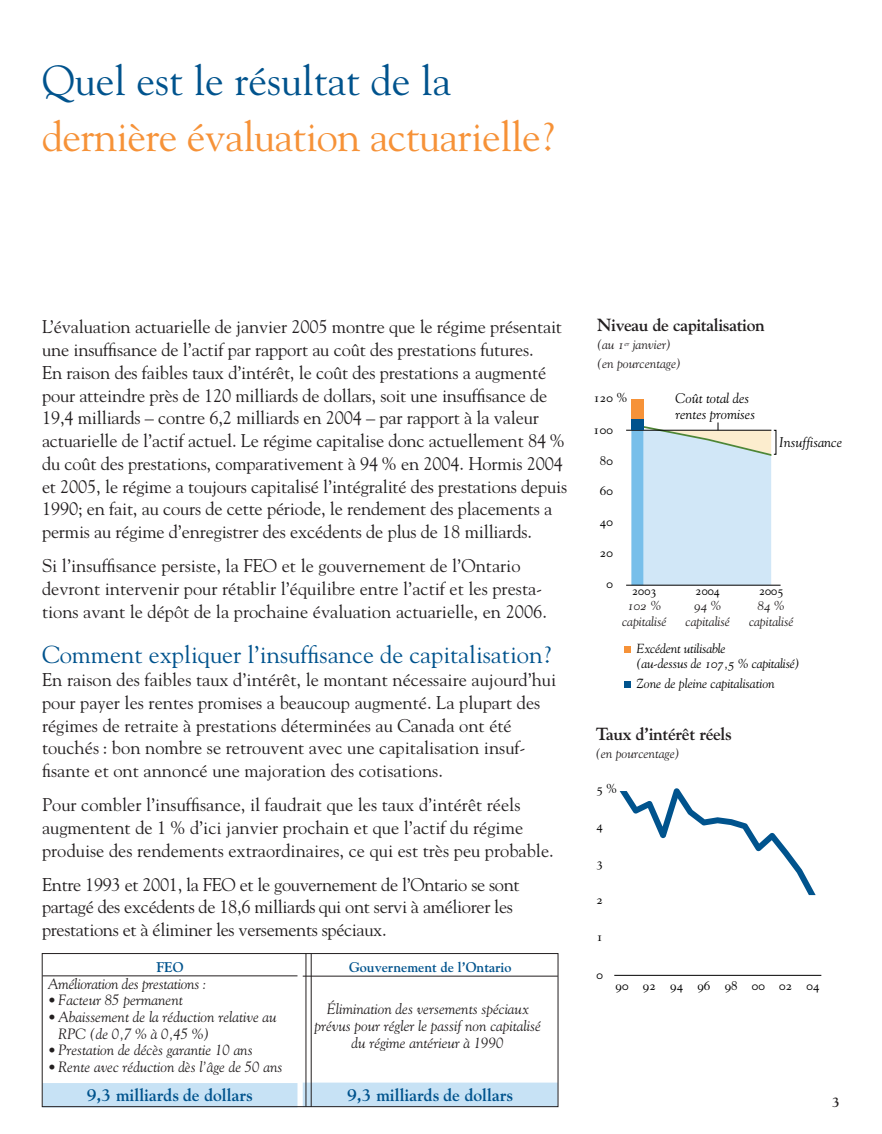
<style>
.page{position:relative;width:882px;height:1134px;background:#fff}
.page>*{position:absolute;margin:0;border:0;box-sizing:border-box;transform-origin:0 0}
.t1{font:42px "Goudy";letter-spacing:-.015em;color:#f69238}
.t2{font:42px "Goudy";color:#00538d}
.t3{font:24.5px "Goudy";color:#00538d}
.t4{font:18.38px/22.8px "Goudy";letter-spacing:-.01em;color:#231f20}
.t5{font:700 17.5px "Goudy";color:#00538d}
.t6{font:700 17.5px "Goudy";letter-spacing:-.02em;color:#231f20}
.t7{font:italic 14.88px/16.6px "Goudy";color:#231f20}
.t8{font:14px/15.8px "Goudy Italic Os F";color:#000}
.t9{font:700 14px "Goudy";color:#00538d}
.t10{font:700 14px "Goudy";color:#231f20}
.t11{font:13.12px/15.8px "Goudy Italic Os F";color:#231f20;text-align:center}
.t12{font:13.12px/15.8px "Goudy Italic Os F";letter-spacing:-.01em;color:#000}
.t13{font:13.12px "Goudy SC";color:#000}
.t14{font:13.12px "Goudy SC";color:#000;scale:.93 1}
.s1{font-size:14px}
</style>
<div class="page">
<svg style="left:631px;top:422px;width:144px;height:163px;background:#cce3f1"></svg>
<hr style="left:771px;top:430px;width:2px;height:155px;background:#fff">
<hr style="left:626px;top:585px;width:155px;height:1px;background:#000">
<hr style="left:626px;top:430px;width:145px;height:1px;background:#000">
<div style="left:631px;top:399px;width:13px;height:20px;background:#f69238"></div>
<div style="left:631px;top:419px;width:13px;height:11px;background:#00538d"></div>
<div style="left:624px;top:646px;width:7px;height:7px;background:#f69238"></div>
<div style="left:624px;top:681px;width:7px;height:7px;background:#00538d"></div>
<svg style="left:620px;top:788px;width:196px;height:107px"></svg>
<hr style="left:614px;top:975px;width:207px;height:1px;background:#000">
<hr style="left:42px;top:976px;width:255px;height:1px;background:#231f20">
<div style="left:42px;top:1083px;width:255px;height:25px;background:#c7e2f5"></div>
<hr style="left:303px;top:976px;width:255px;height:1px;background:#231f20">
<div style="left:303px;top:1083px;width:255px;height:24px;background:#c7e2f5"></div>
<div style="left:42px;top:953px;width:516px;height:154px;border:1px solid #231f20"></div>
<hr style="left:306px;top:953px;width:1px;height:154px;background:#231f20">
<hr style="left:311px;top:953px;width:1px;height:154px;background:#231f20">
<h1 class="t2" style="left:42px;top:63px;width:411px">Quel est le résultat de la</h1>
<h1 class="t1" style="left:42px;top:120px;width:514px">dernière évaluation actuarielle?</h1>
<p class="t4" style="left:42px;top:317px;width:527px">L’évaluation actuarielle de janvier 2005 montre que le régime présentait une insuffisance de l’actif par rapport au coût des prestations futures.<br>En raison des faibles taux d’intérêt, le coût des prestations a augmenté pour atteindre près de 120 milliards de dollars, soit une insuffisance de 19,4 milliards – contre 6,2 milliards en 2004 – par rapport à la valeur actuarielle de l’actif actuel. Le régime capitalise donc actuellement 84 % du coût des prestations, comparativement à 94 % en 2004. Hormis 2004 et 2005, le régime a toujours capitalisé l’intégralité des prestations depuis 1990; en fait, au cours de cette période, le rendement des placements a permis au régime d’enregistrer des excédents de plus de 18 milliards.</p>
<p class="t4" style="left:42px;top:556px;width:507px">Si l’insuffisance persiste, la FEO et le gouvernement de l’Ontario devront intervenir pour rétablir l’équilibre entre l’actif et les presta&shy;tions avant le dépôt de la prochaine évaluation actuarielle, en 2006.</p>
<h2 class="t3" style="left:42px;top:645px;width:510px">Comment expliquer l’insuffisance de capitalisation?</h2>
<p class="t4" style="left:42px;top:670px;width:516px">En raison des faibles taux d’intérêt, le montant nécessaire aujourd’hui pour payer les rentes promises a beaucoup augmenté. La plupart des régimes de retraite à prestations déterminées au Canada ont été touchés : bon nombre se retrouvent avec une capitalisation insuf&shy;fisante et ont annoncé une majoration des cotisations.</p>
<p class="t4" style="left:42px;top:795px;width:513px">Pour combler l’insuffisance, il faudrait que les taux d’intérêt réels augmentent de 1 % d’ici janvier prochain et que l’actif du régime produise des rendements extraordinaires, ce qui est très peu probable.</p>
<p class="t4" style="left:42px;top:874px;width:479px">Entre 1993 et 2001, la FEO et le gouvernement de l’Ontario se sont partagé des excédents de 18,6 milliards qui ont servi à améliorer les prestations et à éliminer les versements spéciaux.</p>
<p class="t9" style="left:156px;top:962px;width:29px">FEO</p>
<p class="t7" style="left:48px;top:976px;width:161px">Amélioration des prestations :</p>
<p class="t7" style="left:48px;top:993px;width:137px"><span class="s1">•</span>Facteur 85 permanent</p>
<p class="t7" style="left:58px;top:1010px;width:220px;text-indent:-10px"><span class="s1">•</span>Abaissement de la réduction relative au<br>RPC (de 0,7 % à 0,45 %)</p>
<p class="t7" style="left:48px;top:1043px;width:207px"><span class="s1">•</span>Prestation de décès garantie 10 ans</p>
<p class="t7" style="left:48px;top:1060px;width:236px"><span class="s1">•</span>Rente avec réduction dès l’âge de 50 ans</p>
<p class="t5" style="left:87px;top:1088px;width:168px">9,3 milliards de dollars</p>
<p class="t9" style="left:349px;top:962px;width:164px">Gouvernement de l’Ontario</p>
<p class="t7" style="left:315px;top:1002px;width:228px;text-align:center">Élimination des versements spéciaux prévus pour régler le passif non capitalisé du régime antérieur à 1990</p>
<p class="t5" style="left:347px;top:1088px;width:168px">9,3 milliards de dollars</p>
<p class="t6" style="left:597px;top:318px;width:169px">Niveau de capitalisation</p>
<p class="t11" style="left:597px;top:337px;width:86px;line-height:18.4px;text-align:left">(au 1<sup>er</sup> janvier) (en pourcentage)</p>
<p class="t13" style="left:593px;top:392px;width:35px">120 %</p>
<p class="t13" style="left:593px;top:424px;width:21px">100</p>
<p class="t13" style="left:600px;top:455px;width:15px">80</p>
<p class="t13" style="left:600px;top:486px;width:15px">60</p>
<p class="t13" style="left:600px;top:517px;width:15px">40</p>
<p class="t13" style="left:600px;top:548px;width:15px">20</p>
<p class="t8" style="left:675px;top:391px;width:81px">Coût total des rentes promises</p>
<p class="t8" style="left:779px;top:436px;width:64px">Insuffisance</p>
<p class="t13" style="left:606px;top:579px;width:8px">0</p>
<p class="t14" style="left:632px;top:585px;width:28px">2003</p>
<p class="t11" style="left:622px;top:599px;width:46px">102 % capitalisé</p>
<p class="t14" style="left:696px;top:585px;width:28px">2004</p>
<p class="t11" style="left:686px;top:599px;width:46px">94 % capitalisé</p>
<p class="t14" style="left:759px;top:585px;width:28px">2005</p>
<p class="t11" style="left:749px;top:599px;width:46px">84 % capitalisé</p>
<p class="t12" style="left:637px;top:641px;width:165px">Excédent utilisable<br>(au-dessus de 107,5 % capitalisé)</p>
<p class="t12" style="left:637px;top:676px;width:140px">Zone de pleine capitalisation</p>
<p class="t6" style="left:596px;top:727px;width:138px">Taux d’intérêt réels</p>
<p class="t11" style="left:596px;top:747px;width:86px">(en pourcentage)</p>
<p class="t13" style="left:596px;top:783px;width:22px">5 %</p>
<p class="t13" style="left:596px;top:820px;width:8px">4</p>
<p class="t13" style="left:596px;top:857px;width:8px">3</p>
<p class="t13" style="left:596px;top:894px;width:8px">2</p>
<p class="t13" style="left:596px;top:932px;width:8px">1</p>
<p class="t13" style="left:596px;top:969px;width:8px">0</p>
<p class="t13" style="left:616px;top:980px;width:206px">90 92 94 96 98 00 02 04</p>
<p class="t10" style="left:832px;top:1096px;width:9px">3</p>
</div>
